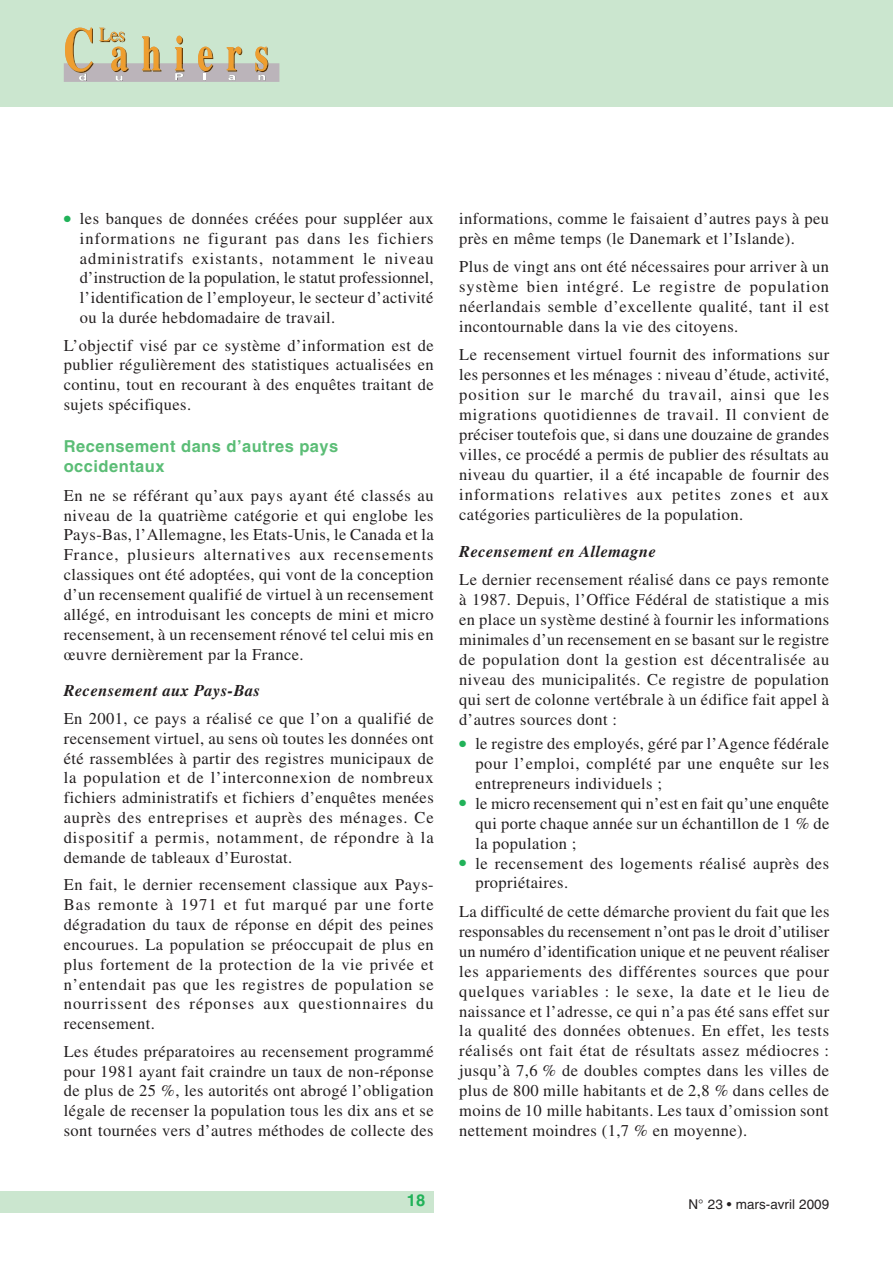
<style>
.page{position:relative;width:893px;height:1263px;background:#fff}
.page>*{position:absolute;margin:0;border:0;box-sizing:border-box;transform-origin:0 0}
.t1{font:16.5px/19.8px "Times";letter-spacing:.025em;color:#231f20;text-align:justify}
.t2{font:italic 700 16.5px "Times";letter-spacing:.025em;color:#231f20}
.t3{font:700 16.5px/19.8px "Helvetica";letter-spacing:.03em;color:#5bbd76}
.t4{font:700 16.5px "Helvetica";color:#21b259}
.t5{font:13.5px "Helvetica";color:#231f20}
.s1{color:#21b259}
</style>
<div class="page">
<div style="left:0;top:1191px;width:434px;height:21px;background:#cbe6cf"></div>
<div style="left:0;top:0;width:893px;height:106px;background:#cbe6cf"></div>
<svg style="left:64px;top:28px;width:215px;height:54px"></svg>
<p class="t1" style="left:80px;top:210px;width:355px;text-indent:-16px"><span class="s1">●</span> les banques de données créées pour suppléer aux informations ne figurant pas dans les fichiers administratifs existants, notamment le niveau d’instruction de la population, le statut professionnel, l’identification de l’employeur, le secteur d’activité ou la durée hebdomadaire de travail.</p>
<p class="t1" style="left:64px;top:337px;width:372px">L’objectif visé par ce système d’information est de publier régulièrement des statistiques actualisées en continu, tout en recourant à des enquêtes traitant de sujets spécifiques.</p>
<p class="t3" style="left:64px;top:438px;width:276px">Recensement dans d’autres pays occidentaux</p>
<p class="t1" style="left:64px;top:487px;width:371px">En ne se référant qu’aux pays ayant été classés au niveau de la quatrième catégorie et qui englobe les Pays-Bas, l’Allemagne, les Etats-Unis, le Canada et la France, plusieurs alternatives aux recensements classiques ont été adoptées, qui vont de la conception d’un recensement qualifié de virtuel à un recensement allégé, en introduisant les concepts de mini et micro recensement, à un recensement rénové tel celui mis en œuvre dernièrement par la France.</p>
<p class="t2" style="left:64px;top:685px;width:198px">Recensement aux Pays-Bas</p>
<p class="t1" style="left:64px;top:710px;width:371px">En 2001, ce pays a réalisé ce que l’on a qualifié de recensement virtuel, au sens où toutes les données ont été rassemblées à partir des registres municipaux de la population et de l’interconnexion de nombreux fichiers administratifs et fichiers d’enquêtes menées auprès des entreprises et auprès des ménages. Ce dispositif a permis, notamment, de répondre à la demande de tableaux d’Eurostat.</p>
<p class="t1" style="left:64px;top:876px;width:371px">En fait, le dernier recensement classique aux Pays-Bas remonte à 1971 et fut marqué par une forte dégradation du taux de réponse en dépit des peines encourues. La population se préoccupait de plus en plus fortement de la protection de la vie privée et n’entendait pas que les registres de population se nourrissent des réponses aux questionnaires du recensement.</p>
<p class="t1" style="left:64px;top:1043px;width:372px">Les études préparatoires au recensement programmé pour 1981 ayant fait craindre un taux de non-réponse de plus de 25 %, les autorités ont abrogé l’obligation légale de recenser la population tous les dix ans et se sont tournées vers d’autres méthodes de collecte des</p>
<p class="t1" style="left:459px;top:210px;width:371px">informations, comme le faisaient d’autres pays à peu près en même temps (le Danemark et l’Islande).</p>
<p class="t1" style="left:459px;top:258px;width:371px">Plus de vingt ans ont été nécessaires pour arriver à un système bien intégré. Le registre de population néerlandais semble d’excellente qualité, tant il est incontournable dans la vie des citoyens.</p>
<p class="t1" style="left:459px;top:347px;width:372px">Le recensement virtuel fournit des informations sur les personnes et les ménages : niveau d’étude, activité, position sur le marché du travail, ainsi que les migrations quotidiennes de travail. Il convient de préciser toutefois que, si dans une douzaine de grandes villes, ce procédé a permis de publier des résultats au niveau du quartier, il a été incapable de fournir des informations relatives aux petites zones et aux catégories particulières de la population.</p>
<p class="t2" style="left:459px;top:545px;width:198px">Recensement en Allemagne</p>
<p class="t1" style="left:459px;top:571px;width:371px">Le dernier recensement réalisé dans ce pays remonte à 1987. Depuis, l’Office Fédéral de statistique a mis en place un système destiné à fournir les informations minimales d’un recensement en se basant sur le registre de population dont la gestion est décentralisée au niveau des municipalités. Ce registre de population qui sert de colonne vertébrale à un édifice fait appel à d’autres sources dont :</p>
<p class="t1" style="left:475px;top:735px;width:355px;text-indent:-16px"><span class="s1">●</span> le registre des employés, géré par l’Agence fédérale pour l’emploi, complété par une enquête sur les entrepreneurs individuels ;</p>
<p class="t1" style="left:475px;top:795px;width:355px;text-indent:-16px"><span class="s1">●</span> le micro recensement qui n’est en fait qu’une enquête qui porte chaque année sur un échantillon de 1 % de la population ;</p>
<p class="t1" style="left:475px;top:855px;width:355px;text-indent:-16px"><span class="s1">●</span> le recensement des logements réalisé auprès des propriétaires.</p>
<p class="t1" style="left:459px;top:903px;width:372px">La difficulté de cette démarche provient du fait que les responsables du recensement n’ont pas le droit d’utiliser un numéro d’identification unique et ne peuvent réaliser les appariements des différentes sources que pour quelques variables : le sexe, la date et le lieu de naissance et l’adresse, ce qui n’a pas été sans effet sur la qualité des données obtenues. En effet, les tests réalisés ont fait état de résultats assez médiocres : jusqu’à 7,6 % de doubles comptes dans les villes de plus de 800 mille habitants et de 2,8 % dans celles de moins de 10 mille habitants. Les taux d’omission sont nettement moindres (1,7 % en moyenne).</p>
<p class="t4" style="left:407px;top:1194px;width:20px">18</p>
<p class="t5" style="left:689px;top:1199px;width:142px">N° 23 • mars-avril 2009</p>
</div>
